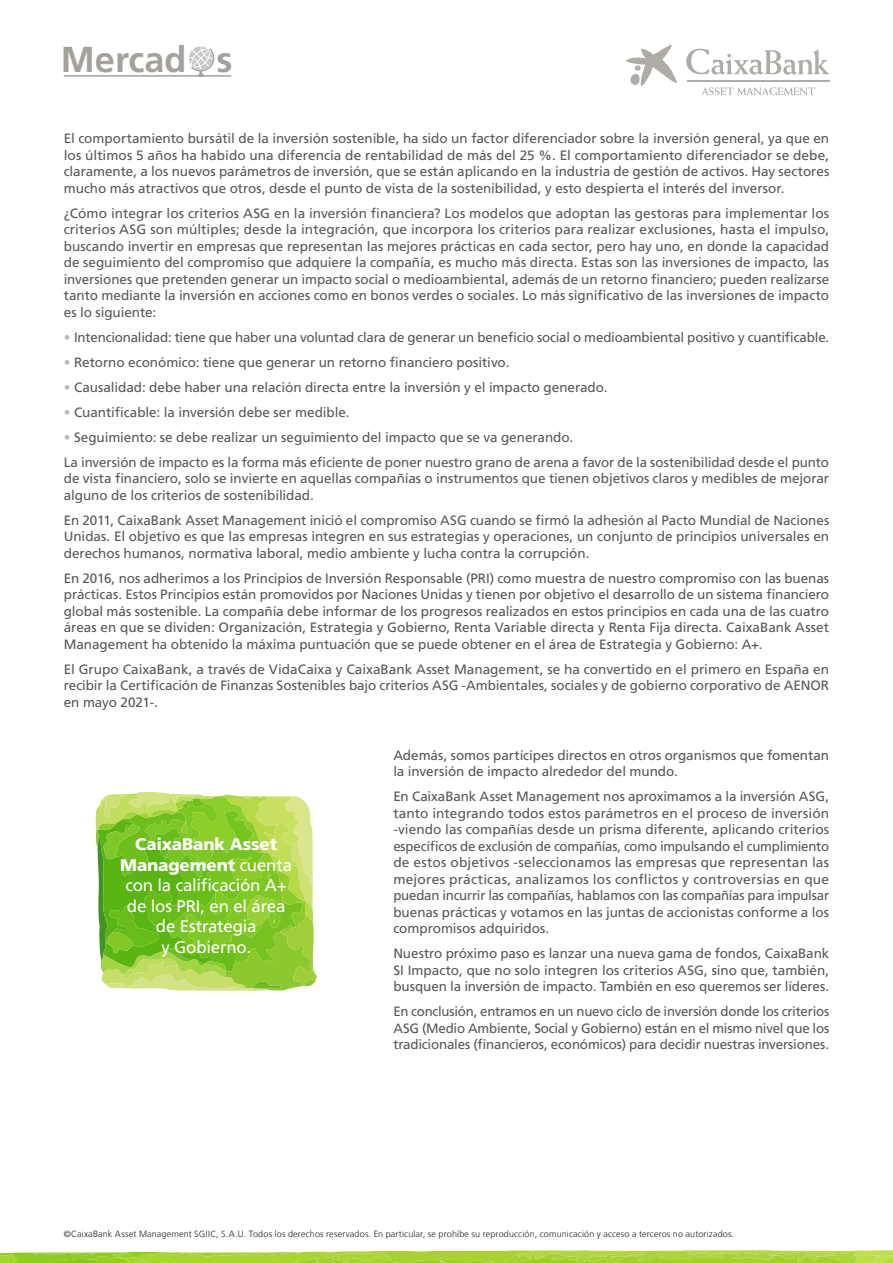
<style>
.page{position:relative;width:893px;height:1263px;background:#fff}
.page>*{position:absolute;margin:0;border:0;box-sizing:border-box;transform-origin:0 0}
.t1{font:700 36px "La Caixa Frutiger";color:#a4a19d}
.t2{font:16.8px/20.5px "La Caixa Frutiger";letter-spacing:-.015em;color:#fff;text-align:center}
.t3{font:13.5px/16.5px "La Caixa Frutiger";letter-spacing:-.005em;color:#57585a;text-align:justify}
.t4{font:300 9px "La Caixa Frutiger";letter-spacing:.02em;color:#231f20}
.s1{color:#bdb9b5}
.s2{font-weight:900}
</style>
<div class="page">
<svg style="left:702px;top:87px;width:113px;height:8px"></svg>
<svg style="left:626px;top:45px;width:51px;height:41px"></svg>
<hr style="left:687px;top:80px;width:142px;height:1px;background:#afaca7">
<svg style="left:686px;top:49px;width:143px;height:26px"></svg>
<hr style="left:687px;top:81px;width:142px;height:1px;background:#afaca7">
<svg style="left:189px;top:46px;width:25px;height:29px"></svg>
<hr style="left:64px;top:75px;width:167px;height:2px;background:#a4a19d">
<svg style="left:95px;top:792px;width:222px;height:199px;background:#92cd42"></svg>
<svg style="left:0;top:1250px;width:893px;height:13px;background:#b1d84c"></svg>
<h1 class="t1" style="left:61px;top:38px;width:173px">Mercad s</h1>
<p class="t3" style="left:64px;top:130px;width:767px">El comportamiento bursátil de la inversión sostenible, ha sido un factor diferenciador sobre la inversión general, ya que en los últimos 5 años ha habido una diferencia de rentabilidad de más del 25 %. El comportamiento diferenciador se debe, claramente, a los nuevos parámetros de inversión, que se están aplicando en la industria de gestión de activos. Hay sectores mucho más atractivos que otros, desde el punto de vista de la sostenibilidad, y esto despierta el interés del inversor.</p>
<p class="t3" style="left:64px;top:205px;width:767px">¿Cómo integrar los criterios ASG en la inversión financiera? Los modelos que adoptan las gestoras para implementar los criterios ASG son múltiples; desde la integración, que incorpora los criterios para realizar exclusiones, hasta el impulso, buscando invertir en empresas que representan las mejores prácticas en cada sector, pero hay uno, en donde la capacidad de seguimiento del compromiso que adquiere la compañía, es mucho más directa. Estas son las inversiones de impacto, las inversiones que pretenden generar un impacto social o medioambiental, además de un retorno financiero; pueden realizarse tanto mediante la inversión en acciones como en bonos verdes o sociales. Lo más significativo de las inversiones de impacto es lo siguiente:</p>
<p class="t3" style="left:64px;top:329px;width:767px"><span class="s1">•</span> Intencionalidad: tiene que haber una voluntad clara de generar un beneficio social o medioambiental positivo y cuantificable.</p>
<p class="t3" style="left:64px;top:354px;width:447px"><span class="s1">•</span> Retorno económico: tiene que generar un retorno financiero positivo.</p>
<p class="t3" style="left:64px;top:379px;width:545px"><span class="s1">•</span> Causalidad: debe haber una relación directa entre la inversión y el impacto generado.</p>
<p class="t3" style="left:64px;top:404px;width:287px"><span class="s1">•</span> Cuantificable: la inversión debe ser medible.</p>
<p class="t3" style="left:64px;top:429px;width:511px"><span class="s1">•</span> Seguimiento: se debe realizar un seguimiento del impacto que se va generando.</p>
<p class="t3" style="left:64px;top:454px;width:767px">La inversión de impacto es la forma más eficiente de poner nuestro grano de arena a favor de la sostenibilidad desde el punto de vista financiero, solo se invierte en aquellas compañías o instrumentos que tienen objetivos claros y medibles de mejorar alguno de los criterios de sostenibilidad.</p>
<p class="t3" style="left:64px;top:512px;width:767px">En 2011, CaixaBank Asset Management inició el compromiso ASG cuando se firmó la adhesión al Pacto Mundial de Naciones Unidas. El objetivo es que las empresas integren en sus estrategias y operaciones, un conjunto de principios universales en derechos humanos, normativa laboral, medio ambiente y lucha contra la corrupción.</p>
<p class="t3" style="left:64px;top:570px;width:767px">En 2016, nos adherimos a los Principios de Inversión Responsable (PRI) como muestra de nuestro compromiso con las buenas prácticas. Estos Principios están promovidos por Naciones Unidas y tienen por objetivo el desarrollo de un sistema financiero global más sostenible. La compañía debe informar de los progresos realizados en estos principios en cada una de las cuatro áreas en que se dividen: Organización, Estrategia y Gobierno, Renta Variable directa y Renta Fija directa. CaixaBank Asset Management ha obtenido la máxima puntuación que se puede obtener en el área de Estrategia y Gobierno: A+.</p>
<p class="t3" style="left:64px;top:661px;width:767px">El Grupo CaixaBank, a través de VidaCaixa y CaixaBank Asset Management, se ha convertido en el primero en España en recibir la Certificación de Finanzas Sostenibles bajo criterios ASG -Ambientales, sociales y de gobierno corporativo de AENOR en mayo 2021-.</p>
<p class="t2" style="left:120px;top:834px;width:174px"><span class="s2">CaixaBank Asset<br>Management</span> cuenta con la calificación A+ de los PRI, en el área de Estrategia<br>y Gobierno.</p>
<p class="t3" style="left:393px;top:747px;width:437px">Además, somos partícipes directos en otros organismos que fomentan la inversión de impacto alrededor del mundo.</p>
<p class="t3" style="left:393px;top:788px;width:437px">En CaixaBank Asset Management nos aproximamos a la inversión ASG, tanto integrando todos estos parámetros en el proceso de inversión -viendo las compañías desde un prisma diferente, aplicando criterios específicos de exclusión de compañías, como impulsando el cumplimiento de estos objetivos -seleccionamos las empresas que representan las mejores prácticas, analizamos los conflictos y controversias en que puedan incurrir las compañías, hablamos con las compañías para impulsar buenas prácticas y votamos en las juntas de accionistas conforme a los compromisos adquiridos.</p>
<p class="t3" style="left:393px;top:945px;width:437px">Nuestro próximo paso es lanzar una nueva gama de fondos, CaixaBank SI Impacto, que no solo integren los criterios ASG, sino que, también, busquen la inversión de impacto. También en eso queremos ser líderes.</p>
<p class="t3" style="left:393px;top:1003px;width:437px">En conclusión, entramos en un nuevo ciclo de inversión donde los criterios ASG (Medio Ambiente, Social y Gobierno) están en el mismo nivel que los tradicionales (financieros, económicos) para decidir nuestras inversiones.</p>
<p class="t4" style="left:64px;top:1229px;width:672px">©CaixaBank Asset Management SGIIC, S.A.U. Todos los derechos reservados. En particular, se prohíbe su reproducción, comunicación y acceso a terceros no autorizados.</p>
</div>
